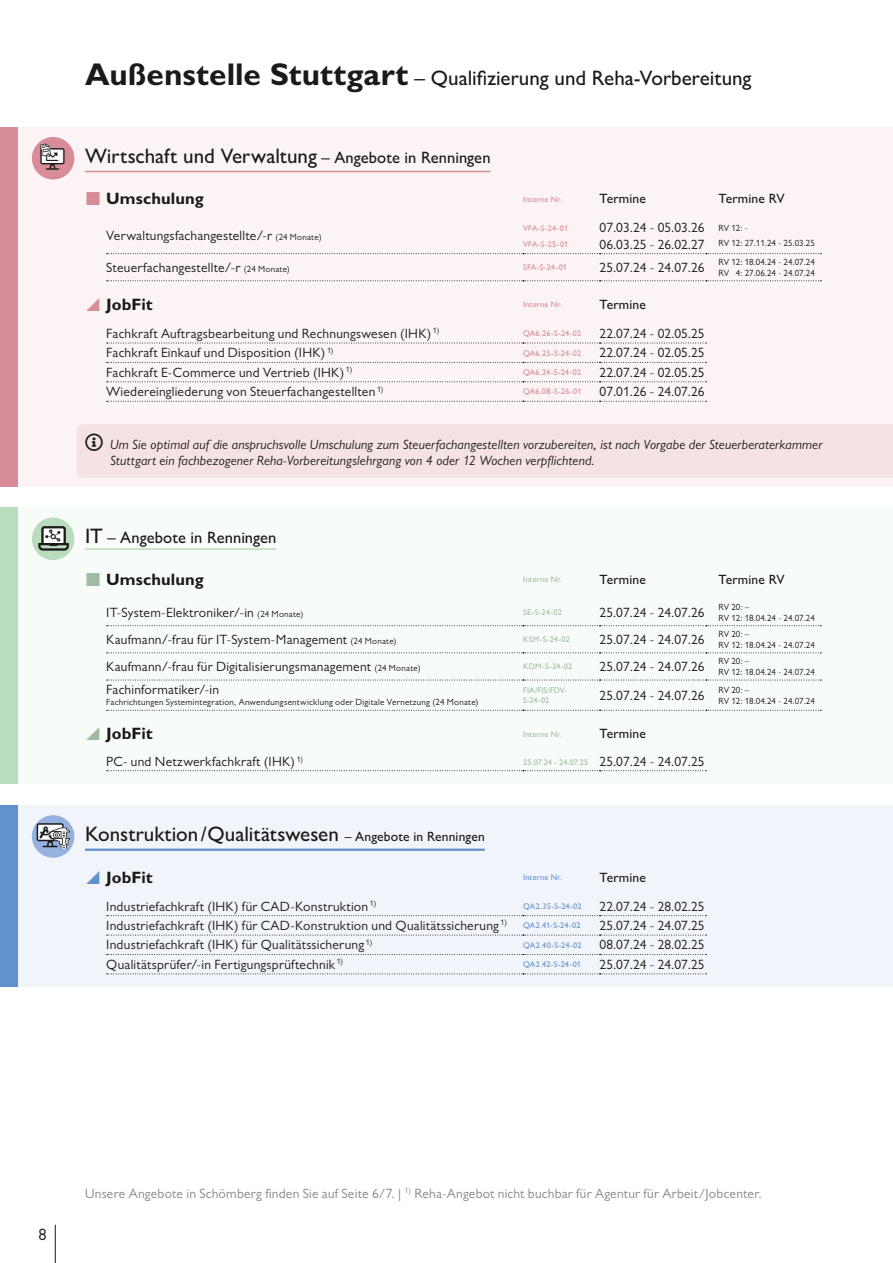
<style>
.page{position:relative;width:893px;height:1263px;background:#fff}
.page>*{position:absolute;margin:0;border:0;box-sizing:border-box;transform-origin:0 0}
.t1{font:500 21px "Gill Sans MT Pro";color:#1a1a18}
.t2{font:700 16.5px "Gill Sans MT Pro";letter-spacing:.005em;color:#1a1a18}
.t3{font:500 16.5px "Gill Sans MT Pro";color:#1a1a18}
.t4{font:16.5px "Gill Sans MT Pro";color:#1a1a18}
.t5{font:13.5px/16.2px "Gill Sans MT Pro";letter-spacing:.015em;color:#1a1a18}
.t6{font:italic 13.5px/16.2px "Gill Sans MT Pro";letter-spacing:.01em;color:#1a1a18}
.t7{font:13.5px "Gill Sans MT Pro";letter-spacing:.015em;color:#878786}
.t8{font:500 13.5px "Gill Sans MT Pro";letter-spacing:.01em;color:#1a1a18}
.t9{font:9px/10.8px "Gill Sans MT Pro";color:#1a1a18}
.t10{font:9px "Gill Sans MT Pro";letter-spacing:.02em;color:#1a1a18}
.t11{font:500 8.25px/16.2px "Gill Sans MT Pro";letter-spacing:.02em;color:#d78c97}
.t12{font:500 8.25px/9.9px "Gill Sans MT Pro";letter-spacing:.025em;color:#9fbca3}
.t13{font:500 8.25px "Gill Sans MT Pro";letter-spacing:.02em;color:#6192cd}
.t14{font:500 8.25px "Gill Sans MT Pro";letter-spacing:.005em;color:#9fbca3}
.s1{font-weight:700;font-size:31.5px}
.s2{font-size:16.5px}
.s3{font-size:9px}
.s4{font-size:21px}
.s5{font-weight:400;font-size:13.5px;color:#1a1a18}
.s6{font-size:13.5px}
</style>
<div class="page">
<hr style="left:55px;top:1225px;width:1px;height:38px;background:#1a1a18">
<div style="left:0;top:507px;width:893px;height:277px;background:#f8fcf9"></div>
<div style="left:0;top:507px;width:17px;height:277px;background:#b9dcbd"></div>
<div style="left:0;top:127px;width:893px;height:359px;background:#fbf3f4"></div>
<div style="left:0;top:127px;width:17px;height:359px;background:#d78c97"></div>
<hr style="left:85px;top:548px;width:191px;height:2px;background:#b9dcbd">
<svg style="left:107px;top:770px;width:599px;height:1px"></svg>
<svg style="left:107px;top:625px;width:714px;height:1px"></svg>
<svg style="left:107px;top:652px;width:714px;height:1px"></svg>
<svg style="left:107px;top:680px;width:714px;height:1px"></svg>
<svg style="left:107px;top:710px;width:714px;height:1px"></svg>
<div style="left:32px;top:517px;width:42px;height:43px;background:#b9dcbd;border-radius:50%"></div>
<hr style="left:85px;top:171px;width:406px;height:1px;background:#d78c97">
<svg style="left:107px;top:343px;width:599px;height:1px"></svg>
<svg style="left:107px;top:362px;width:599px;height:1px"></svg>
<svg style="left:107px;top:381px;width:599px;height:1px"></svg>
<svg style="left:107px;top:401px;width:599px;height:1px"></svg>
<svg style="left:107px;top:253px;width:714px;height:1px"></svg>
<svg style="left:107px;top:280px;width:714px;height:1px"></svg>
<div style="left:32px;top:137px;width:42px;height:43px;background:#d78c97;border-radius:50%"></div>
<div style="left:0;top:805px;width:893px;height:182px;background:#f1f4fb"></div>
<div style="left:0;top:805px;width:17px;height:182px;background:#6192cd"></div>
<hr style="left:85px;top:848px;width:400px;height:3px;background:#6192cd">
<svg style="left:107px;top:915px;width:599px;height:1px"></svg>
<svg style="left:107px;top:935px;width:599px;height:1px"></svg>
<svg style="left:107px;top:954px;width:599px;height:1px"></svg>
<svg style="left:107px;top:973px;width:599px;height:1px"></svg>
<div style="left:32px;top:815px;width:42px;height:43px;background:#96b1dd;border-radius:50%"></div>
<svg style="left:38px;top:526px;width:31px;height:25px"></svg>
<div style="left:77px;top:425px;width:816px;height:53px;background:#f5e2e4"></div>
<svg style="left:40px;top:143px;width:24px;height:21px"></svg>
<svg style="left:37px;top:823px;width:33px;height:26px"></svg>
<h1 class="t1" style="left:85px;top:65px;width:668px"><span class="s1">Außenstelle Stuttgart</span> – Qualifizierung und Reha-Vorbereitung</h1>
<h1 class="t1" style="left:85px;top:143px;width:407px">Wirtschaft und Verwaltung <span class="s2">– Angebote in Renningen</span></h1>
<p class="t2" style="left:106px;top:189px;width:99px">Umschulung</p>
<p class="t11" style="left:523px;top:191px;width:41px">Interne Nr.</p>
<p class="t8" style="left:600px;top:191px;width:48px">Termine</p>
<p class="t8" style="left:719px;top:191px;width:67px">Termine RV</p>
<p class="t5" style="left:106px;top:228px;width:217px">Verwaltungsfachangestellte/-r <span class="s3">(24 Monate)</span></p>
<p class="t11" style="left:523px;top:220px;width:47px">VFA-S-24-01<br>VFA-S-25-01</p>
<p class="t5" style="left:600px;top:220px;width:107px">07.03.24 - 05.03.26<br>06.03.25 - 26.02.27</p>
<p class="t9" style="left:719px;top:221px;width:98px;line-height:15px">RV 12: -<br>RV 12: 27.11.24 - 25.03.25</p>
<p class="t5" style="left:106px;top:259px;width:185px">Steuerfachangestellte/-r <span class="s3">(24 Monate)</span></p>
<p class="t11" style="left:523px;top:259px;width:46px">SFA-S-24-01</p>
<p class="t5" style="left:600px;top:259px;width:107px">25.07.24 - 24.07.26</p>
<p class="t9" style="left:719px;top:256px;width:98px">RV 12: 18.04.24 - 24.07.24<br>RV 4: 27.06.24 - 24.07.24</p>
<p class="t2" style="left:106px;top:294px;width:48px">JobFit</p>
<p class="t11" style="left:523px;top:296px;width:41px">Interne Nr.</p>
<p class="t8" style="left:600px;top:296px;width:48px">Termine</p>
<p class="t5" style="left:106px;top:325px;width:335px">Fachkraft Auftragsbearbeitung und Rechnungswesen (IHK) <sup>1)</sup></p>
<p class="t11" style="left:523px;top:325px;width:60px">QA6.26-S-24-02</p>
<p class="t5" style="left:600px;top:325px;width:107px">22.07.24 - 02.05.25</p>
<p class="t5" style="left:106px;top:345px;width:229px">Fachkraft Einkauf und Disposition (IHK) <sup>1)</sup></p>
<p class="t11" style="left:523px;top:345px;width:60px">QA6.25-S-24-02</p>
<p class="t5" style="left:600px;top:345px;width:107px">22.07.24 - 02.05.25</p>
<p class="t5" style="left:106px;top:364px;width:248px">Fachkraft E-Commerce und Vertrieb (IHK) <sup>1)</sup></p>
<p class="t11" style="left:523px;top:364px;width:60px">QA6.24-S-24-02</p>
<p class="t5" style="left:600px;top:364px;width:107px">22.07.24 - 02.05.25</p>
<p class="t5" style="left:106px;top:383px;width:279px">Wiedereingliederung von Steuerfachangestellten <sup>1)</sup></p>
<p class="t11" style="left:523px;top:383px;width:60px">QA6.08-S-26-01</p>
<p class="t5" style="left:600px;top:383px;width:107px">07.01.26 - 24.07.26</p>
<p class="t6" style="left:110px;top:436px;width:714px">Um Sie optimal auf die anspruchsvolle Umschulung zum Steuerfachangestellten vorzubereiten, ist nach Vorgabe der Steuerberaterkammer<br>Stuttgart ein fachbezogener Reha-Vorbereitungslehrgang von 4 oder 12 Wochen verpflichtend.</p>
<p class="t3" style="left:85px;top:528px;width:193px"><span class="s4">IT</span> – Angebote in Renningen</p>
<p class="t2" style="left:106px;top:569px;width:99px">Umschulung</p>
<p class="t12" style="left:523px;top:574px;width:41px">Interne Nr.</p>
<p class="t8" style="left:600px;top:571px;width:48px">Termine</p>
<p class="t8" style="left:719px;top:571px;width:67px">Termine RV</p>
<p class="t5" style="left:106px;top:604px;width:199px">IT-System-Elektroniker/-in <span class="s3">(24 Monate)</span></p>
<p class="t12" style="left:523px;top:607px;width:40px">SE-S-24-02</p>
<p class="t5" style="left:600px;top:604px;width:107px">25.07.24 - 24.07.26</p>
<p class="t9" style="left:719px;top:601px;width:98px">RV 20: –<br>RV 12: 18.04.24 - 24.07.24</p>
<p class="t5" style="left:106px;top:631px;width:292px">Kaufmann/-frau für IT-System-Management <span class="s3">(24 Monate)</span></p>
<p class="t12" style="left:523px;top:634px;width:49px">KSM-S-24-02</p>
<p class="t5" style="left:600px;top:631px;width:107px">25.07.24 - 24.07.26</p>
<p class="t9" style="left:719px;top:628px;width:98px">RV 20: –<br>RV 12: 18.04.24 - 24.07.24</p>
<p class="t5" style="left:106px;top:658px;width:316px">Kaufmann/-frau für Digitalisierungsmanagement <span class="s3">(24 Monate)</span></p>
<p class="t12" style="left:523px;top:661px;width:51px">KDM-S-24-02</p>
<p class="t5" style="left:600px;top:658px;width:107px">25.07.24 - 24.07.26</p>
<p class="t9" style="left:719px;top:656px;width:98px">RV 20: –<br>RV 12: 18.04.24 - 24.07.24</p>
<p class="t5" style="left:106px;top:682px;width:114px">Fachinformatiker/-in</p>
<p class="t10" style="left:106px;top:697px;width:374px">Fachrichtungen Systemintegration, Anwendungsentwicklung oder Digitale Vernetzung (24 Monate)</p>
<p class="t12" style="left:523px;top:685px;width:46px">FIA/FIS/FDV-<br>S-24-02</p>
<p class="t5" style="left:600px;top:687px;width:107px">25.07.24 - 24.07.26</p>
<p class="t9" style="left:719px;top:684px;width:98px">RV 20: –<br>RV 12: 18.04.24 - 24.07.24</p>
<p class="t2" style="left:106px;top:723px;width:48px">JobFit</p>
<p class="t12" style="left:523px;top:729px;width:41px">Interne Nr.</p>
<p class="t8" style="left:600px;top:726px;width:48px">Termine</p>
<p class="t5" style="left:106px;top:754px;width:198px">PC- und Netzwerkfachkraft (IHK) <sup>1)</sup></p>
<p class="t14" style="left:523px;top:757px;width:183px">25.07.24 - 24.07.25 <span class="s5">25.07.24 - 24.07.25</span></p>
<h1 class="t1" style="left:85px;top:821px;width:401px">Konstruktion /Qualitätswesen <span class="s6">– Angebote in Renningen</span></h1>
<p class="t2" style="left:106px;top:867px;width:48px">JobFit</p>
<p class="t13" style="left:523px;top:872px;width:41px">Interne Nr.</p>
<p class="t8" style="left:600px;top:869px;width:48px">Termine</p>
<p class="t5" style="left:106px;top:898px;width:271px">Industriefachkraft (IHK) für CAD-Konstruktion <sup>1)</sup></p>
<p class="t13" style="left:523px;top:901px;width:60px">QA2.35-S-24-02</p>
<p class="t5" style="left:600px;top:898px;width:107px">22.07.24 - 28.02.25</p>
<p class="t5" style="left:106px;top:917px;width:402px">Industriefachkraft (IHK) für CAD-Konstruktion und Qualitätssicherung <sup>1)</sup></p>
<p class="t13" style="left:523px;top:920px;width:59px">QA2.41-S-24-02</p>
<p class="t5" style="left:600px;top:917px;width:107px">25.07.24 - 24.07.25</p>
<p class="t5" style="left:106px;top:937px;width:267px">Industriefachkraft (IHK) für Qualitätssicherung <sup>1)</sup></p>
<p class="t13" style="left:523px;top:940px;width:60px">QA2.40-S-24-02</p>
<p class="t5" style="left:600px;top:937px;width:107px">08.07.24 - 28.02.25</p>
<p class="t5" style="left:106px;top:956px;width:238px">Qualitätsprüfer/-in Fertigungsprüftechnik <sup>1)</sup></p>
<p class="t13" style="left:523px;top:959px;width:60px">QA2.42-S-24-01</p>
<p class="t5" style="left:600px;top:956px;width:107px">25.07.24 - 24.07.25</p>
<p class="t4" style="left:39px;top:1225px;width:10px">8</p>
<p class="t7" style="left:85px;top:1186px;width:678px">Unsere Angebote in Schömberg finden Sie auf Seite 6/7. | <sup>1)</sup> Reha-Angebot nicht buchbar für Agentur für Arbeit/Jobcenter.</p>
</div>
